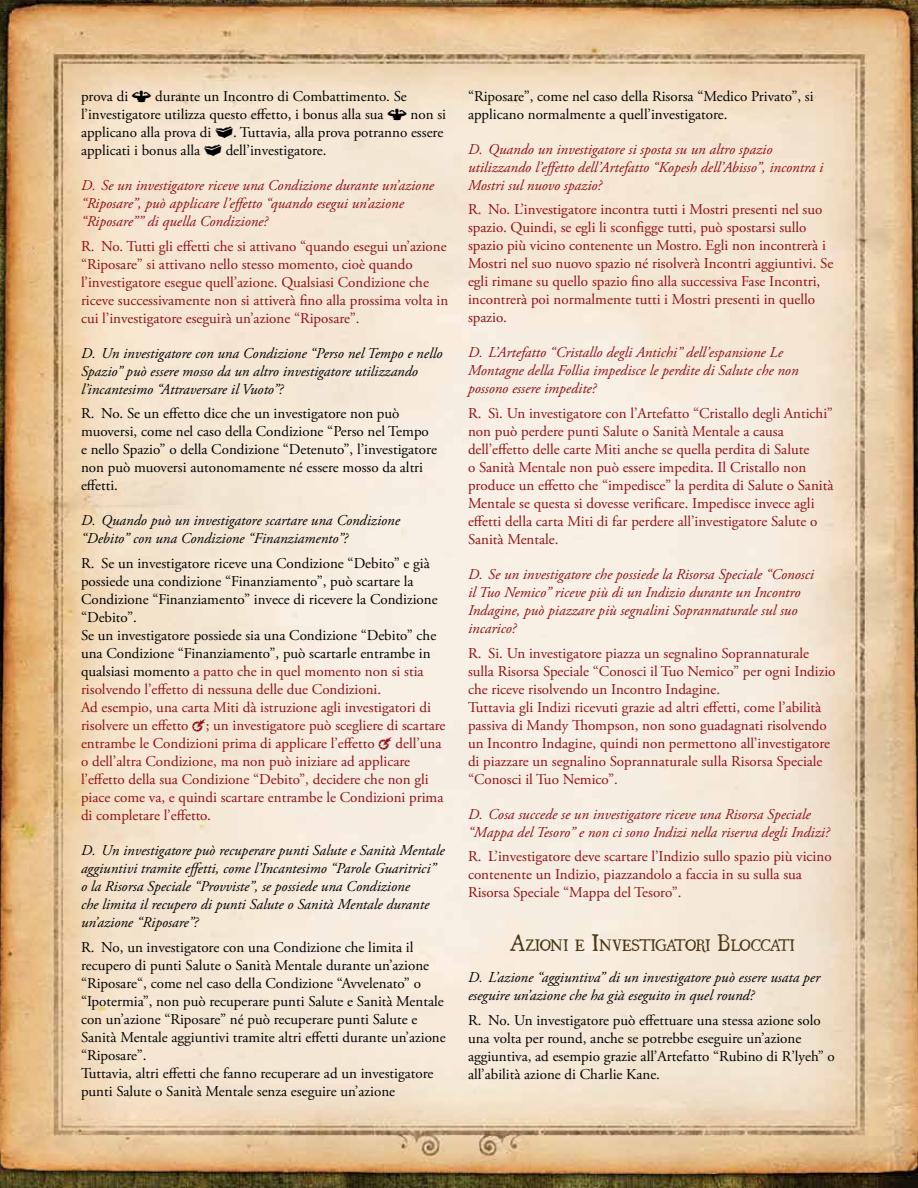
<style>
.page{position:relative;width:918px;height:1188px;background:#fff}
.page>*{position:absolute;margin:0;border:0;box-sizing:border-box;transform-origin:0 0}
.t1{font:15px/18px "Adobe Garamond Pro";color:#901114}
.t2{font:15px/18px "Adobe Garamond Pro";color:#000}
.t3{font:italic 15px/18px "Adobe Garamond Pro";color:#901114}
.t4{font:italic 15px/18px "Adobe Garamond Pro";color:#000}
.t5{font:14.7px "Ugly Qua";letter-spacing:-.065em;color:#493712}
.s1{color:#901114}
.s2{font-size:21px}
</style>
<div class="page">
<img style="left:0;top:0;width:918px;height:1188px">
<svg style="left:132px;top:91px;width:19px;height:11px"></svg>
<svg style="left:388px;top:109px;width:19px;height:11px"></svg>
<svg style="left:215px;top:126px;width:18px;height:12px"></svg>
<svg style="left:204px;top:144px;width:18px;height:12px"></svg>
<svg style="left:193px;top:719px;width:12px;height:13px"></svg>
<svg style="left:379px;top:737px;width:13px;height:13px"></svg>
<p class="t2" style="left:81px;top:88px;width:49px">prova di</p>
<p class="t2" style="left:81px;top:88px;width:327px;text-indent:74px">durante un Incontro di Combattimento. Se l’investigatore utilizza questo effetto, i bonus alla sua</p>
<p class="t2" style="left:411px;top:106px;width:37px">non si</p>
<p class="t2" style="left:81px;top:124px;width:132px">applicano alla prova di</p>
<p class="t2" style="left:233px;top:124px;width:212px">. Tuttavia, alla prova potranno essere</p>
<p class="t2" style="left:81px;top:142px;width:121px">applicati i bonus alla</p>
<p class="t2" style="left:226px;top:142px;width:102px">dell’investigatore.</p>
<p class="t3" style="left:81px;top:177px;width:355px">D. Se un investigatore riceve una Condizione durante un’azione “Riposare”, può applicare l’effetto “quando esegui un’azione “Riposare”” di quella Condizione?</p>
<p class="t1" style="left:81px;top:238px;width:369px">R. No. Tutti gli effetti che si attivano “quando esegui un’azione “Riposare” si attivano nello stesso momento, cioè quando l’investigatore esegue quell’azione. Qualsiasi Condizione che riceve successivamente non si attiverà fino alla prossima volta in cui l’investigatore eseguirà un’azione “Riposare”.</p>
<p class="t4" style="left:81px;top:344px;width:363px">D. Un investigatore con una Condizione “Perso nel Tempo e nello<br>Spazio” può essere mosso da un altro investigatore utilizzando l’incantesimo “Attraversare il Vuoto”?</p>
<p class="t2" style="left:81px;top:405px;width:357px">R. No. Se un effetto dice che un investigatore non può muoversi, come nel caso della Condizione “Perso nel Tempo e nello Spazio” o della Condizione “Detenuto”, l’investigatore non può muoversi autonomamente né essere mosso da altri effetti.</p>
<p class="t4" style="left:81px;top:512px;width:320px">D. Quando può un investigatore scartare una Condizione “Debito” con una Condizione “Finanziamento”?</p>
<p class="t2" style="left:81px;top:555px;width:366px">R. Se un investigatore riceve una Condizione “Debito” e già possiede una condizione “Finanziamento”, può scartare la Condizione “Finanziamento” invece di ricevere la Condizione “Debito”.<br>Se un investigatore possiede sia una Condizione “Debito” che una Condizione “Finanziamento”, può scartarle entrambe in qualsiasi momento <span class="s1">a patto che in quel momento non si stia risolvendo l’effetto di nessuna delle due Condizioni.<br>Ad esempio, una carta Miti dà istruzione agli investigatori di risolvere un effetto ; un investigatore può scegliere di scartare entrambe le Condizioni prima di applicare l’effetto</span></p>
<p class="t1" style="left:81px;top:735px;width:364px;text-indent:315px">dell’una o dell’altra Condizione, ma non può iniziare ad applicare l’effetto della sua Condizione “Debito”, decidere che non gli piace come va, e quindi scartare entrambe le Condizioni prima di completare l’effetto.</p>
<p class="t4" style="left:81px;top:842px;width:365px">D. Un investigatore può recuperare punti Salute e Sanità Mentale aggiuntivi tramite effetti, come l’Incantesimo “Parole Guaritrici” o la Risorsa Speciale “Provviste”, se possiede una Condizione<br>che limita il recupero di punti Salute o Sanità Mentale durante un’azione “Riposare”?</p>
<p class="t2" style="left:81px;top:939px;width:366px">R. No, un investigatore con una Condizione che limita il recupero di punti Salute o Sanità Mentale durante un’azione “Riposare“, come nel caso della Condizione “Avvelenato” o “Ipotermia”, non può recuperare punti Salute e Sanità Mentale con un’azione “Riposare” né può recuperare punti Salute e Sanità Mentale aggiuntivi tramite altri effetti durante un’azione “Riposare”.<br>Tuttavia, altri effetti che fanno recuperare ad un investigatore punti Salute o Sanità Mentale senza eseguire un’azione</p>
<p class="t2" style="left:468px;top:88px;width:347px">“Riposare”, come nel caso della Risorsa “Medico Privato”, si applicano normalmente a quell’investigatore.</p>
<p class="t3" style="left:468px;top:140px;width:357px">D. Quando un investigatore si sposta su un altro spazio utilizzando l’effetto dell’Artefatto “Kopesh dell’Abisso”, incontra i<br>Mostri sul nuovo spazio?</p>
<p class="t1" style="left:468px;top:201px;width:367px">R. No. L’investigatore incontra tutti i Mostri presenti nel suo spazio. Quindi, se egli li sconfigge tutti, può spostarsi sullo spazio più vicino contenente un Mostro. Egli non incontrerà i Mostri nel suo nuovo spazio né risolverà Incontri aggiuntivi. Se egli rimane su quello spazio fino alla successiva Fase Incontri, incontrerà poi normalmente tutti i Mostri presenti in quello spazio.</p>
<p class="t3" style="left:468px;top:344px;width:332px">D. L’Artefatto “Cristallo degli Antichi” dell’espansione Le<br>Montagne della Follia impedisce le perdite di Salute che non possono essere impedite?</p>
<p class="t1" style="left:468px;top:405px;width:367px">R. Sì. Un investigatore con l’Artefatto “Cristallo degli Antichi” non può perdere punti Salute o Sanità Mentale a causa dell’effetto delle carte Miti anche se quella perdita di Salute<br>o Sanità Mentale non può essere impedita. Il Cristallo non produce un effetto che “impedisce” la perdita di Salute o Sanità Mentale se questa si dovesse verificare. Impedisce invece agli effetti della carta Miti di far perdere all’investigatore Salute o Sanità Mentale.</p>
<p class="t3" style="left:468px;top:566px;width:347px">D. Se un investigatore che possiede la Risorsa Speciale “Conosci il Tuo Nemico” riceve più di un Indizio durante un Incontro Indagine, può piazzare più segnalini Soprannaturale sul suo incarico?</p>
<p class="t1" style="left:468px;top:645px;width:369px">R. Si. Un investigatore piazza un segnalino Soprannaturale sulla Risorsa Speciale “Conosci il Tuo Nemico” per ogni Indizio che riceve risolvendo un Incontro Indagine.<br>Tuttavia gli Indizi ricevuti grazie ad altri effetti, come l’abilità passiva di Mandy Thompson, non sono guadagnati risolvendo un Incontro Indagine, quindi non permettono all’investigatore di piazzare un segnalino Soprannaturale sulla Risorsa Speciale “Conosci il Tuo Nemico”.</p>
<p class="t3" style="left:468px;top:805px;width:363px">D. Cosa succede se un investigatore riceve una Risorsa Speciale “Mappa del Tesoro” e non ci sono Indizi nella riserva degli Indizi?</p>
<p class="t1" style="left:468px;top:848px;width:365px">R. L’investigatore deve scartare l’Indizio sullo spazio più vicino contenente un Indizio, piazzandolo a faccia in su sulla sua<br>Risorsa Speciale “Mappa del Tesoro”.</p>
<p class="t5" style="left:510px;top:934px;width:287px"><span class="s2">A</span>ZIONI E <span class="s2">I</span>NVESTIGATORI <span class="s2">B</span>LOCCATI</p>
<p class="t4" style="left:468px;top:969px;width:354px">D. L’azione “aggiuntiva” di un investigatore può essere usata per eseguire un’azione che ha già eseguito in quel round?</p>
<p class="t2" style="left:468px;top:1012px;width:368px">R. No. Un investigatore può effettuare una stessa azione solo una volta per round, anche se potrebbe eseguire un’azione aggiuntiva, ad esempio grazie all’Artefatto “Rubino di R’lyeh” o all’abilità azione di Charlie Kane.</p>
</div>
